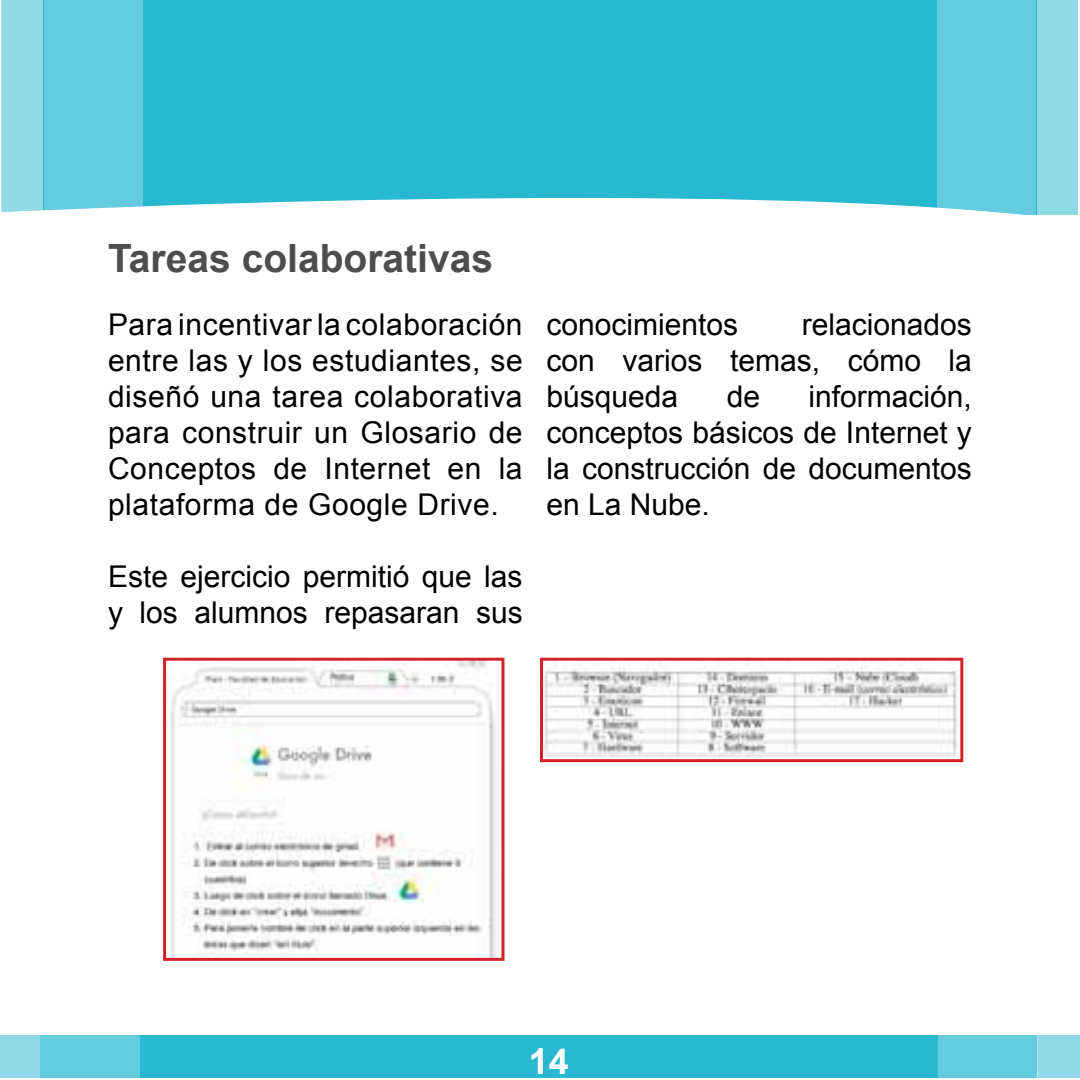
<style>
.page{position:relative;width:1080px;height:1080px;background:#fff}
.page>*{position:absolute;margin:0;border:0;box-sizing:border-box;transform-origin:0 0}
.t1{font:700 39px "Arial";color:#4d4d4f}
.t2{font:700 36px "Arial";color:#fff}
.t3{font:30px/36px "Arial";color:#000;text-align:justify}
</style>
<div class="page">
<div style="left:43px;top:0;width:994px;height:215px;background:#28b8d0"></div>
<div style="left:1037px;top:0;width:41px;height:215px;background:#90dae6"></div>
<div style="left:938px;top:0;width:98px;height:215px;background:#63cbdd"></div>
<div style="left:2px;top:0;width:41px;height:214px;background:#90dae6"></div>
<div style="left:44px;top:0;width:98px;height:214px;background:#63cbdd"></div>
<div style="left:0;top:1035px;width:1080px;height:43px;background:#28b8d0"></div>
<div style="left:0;top:1035px;width:40px;height:43px;background:#90dae6"></div>
<div style="left:40px;top:1035px;width:99px;height:43px;background:#63cbdd"></div>
<div style="left:1038px;top:1035px;width:42px;height:43px;background:#90dae6"></div>
<div style="left:938px;top:1035px;width:100px;height:43px;background:#63cbdd"></div>
<img style="left:170px;top:662px;width:326px;height:295px">
<div style="left:163px;top:658px;width:341px;height:303px;border:3px solid #d2232a"></div>
<img style="left:544px;top:663px;width:413px;height:95px">
<div style="left:540px;top:658px;width:423px;height:104px;border:3px solid #d2232a"></div>
<h1 class="t1" style="left:108px;top:237px;width:387px">Tareas colaborativas</h1>
<p class="t3" style="left:108px;top:306px;width:416px">Para incentivar la colaboración entre las y los estudiantes, se diseñó una tarea colaborativa para construir un Glosario de Conceptos de Internet en la plataforma de Google Drive.</p>
<p class="t3" style="left:108px;top:558px;width:416px">Este ejercicio permitió que las y los alumnos repasaran sus</p>
<p class="t3" style="left:546px;top:306px;width:193px">conocimientos</p>
<p class="t3" style="left:546px;top:306px;width:427px;text-indent:255px">relacionados con varios temas, cómo la búsqueda</p>
<p class="t3" style="left:546px;top:378px;width:427px;text-indent:262px">información, conceptos básicos de Internet y la construcción de documentos en La Nube.</p>
<p class="t3" style="left:727px;top:378px;width:35px">de</p>
<p class="t2" style="left:529px;top:1041px;width:42px">14</p>
</div>
